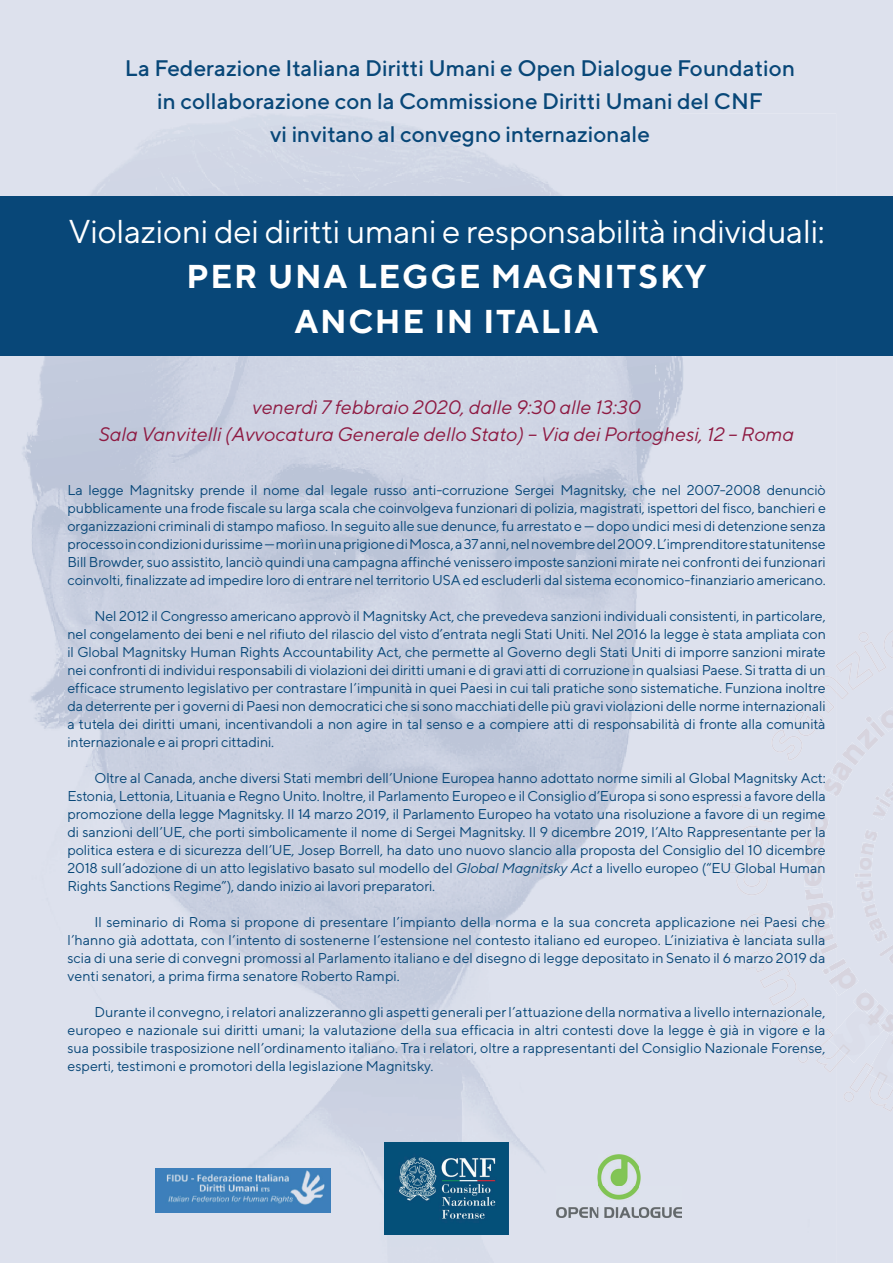
<style>
.page{position:relative;width:893px;height:1263px;background:#dde1ed}
.page>*{position:absolute;margin:0;border:0;box-sizing:border-box;transform-origin:0 0}
.t1{font:33px "TT Norms";letter-spacing:-.01em;color:#fff}
.t2{font:700 33px/45px "TT Norms";letter-spacing:.05em;color:#fff;text-align:center}
.t3{font:500 22.5px/33px "TT Norms";color:#084778;text-align:center}
.t4{font:italic 19.5px/27px "TT Norms";color:#8e1a42;text-align:center}
.t5{font:14.25px/18px "TT Norms";letter-spacing:-.01em;color:#084778;text-align:justify}
.s1{font-style:italic}
</style>
<div class="page">
<hr style="left:855px;top:873px;width:16px;height:4px;background:#dde1ed">
<svg style="left:859px;top:829px;width:19px;height:41px"></svg>
<img style="left:0;top:113px;width:574px;height:1150px">
<div style="left:574px;top:1212px;width:262px;height:51px;background:#dde1ed"></div>
<div style="left:680px;top:113px;width:156px;height:1099px;background:#dde1ed"></div>
<img style="left:574px;top:113px;width:106px;height:1042px">
<img style="left:771px;top:729px;width:31px;height:31px">
<img style="left:788px;top:704px;width:34px;height:32px">
<img style="left:807px;top:676px;width:29px;height:37px">
<div style="left:835px;top:630px;width:58px;height:70px;background:#dde1ed"></div>
<img style="left:798px;top:1045px;width:15px;height:18px">
<img style="left:778px;top:1014px;width:35px;height:31px">
<img style="left:770px;top:997px;width:39px;height:31px">
<img style="left:760px;top:966px;width:36px;height:40px">
<img style="left:743px;top:943px;width:38px;height:29px">
<img style="left:743px;top:913px;width:31px;height:32px">
<img style="left:724px;top:863px;width:44px;height:32px">
<img style="left:738px;top:825px;width:32px;height:32px">
<img style="left:730px;top:804px;width:44px;height:19px">
<img style="left:812px;top:923px;width:1px;height:21px">
<img style="left:807px;top:901px;width:6px;height:22px">
<img style="left:805px;top:888px;width:8px;height:12px">
<img style="left:804px;top:868px;width:18px;height:18px">
<img style="left:804px;top:851px;width:19px;height:15px">
<img style="left:805px;top:834px;width:20px;height:16px">
<img style="left:808px;top:812px;width:22px;height:22px">
<div style="left:0;top:196px;width:893px;height:160px;background:#084778"></div>
<img style="left:557px;top:1155px;width:124px;height:63px">
<img style="left:155px;top:1168px;width:175px;height:44px">
<img style="left:384px;top:1142px;width:125px;height:93px">
<div style="left:822px;top:707px;width:71px;height:113px;background:#dde1ed"></div>
<div style="left:813px;top:880px;width:80px;height:232px;background:#dde1ed"></div>
<h2 class="t3" style="left:125px;top:51px;width:671px">La Federazione Italiana Diritti Umani e Open Dialogue Foundation in collaborazione con la Commissione Diritti Umani del CNF<br>vi invitano al convegno internazionale</h2>
<h1 class="t1" style="left:68px;top:211px;width:758px">Violazioni dei diritti umani e responsabilità individuali:</h1>
<h1 class="t2" style="left:187px;top:253px;width:522px">PER UNA LEGGE MAGNITSKY<br>ANCHE IN ITALIA</h1>
<h3 class="t4" style="left:99px;top:393px;width:697px">venerdì 7 febbraio 2020, dalle 9:30 alle 13:30<br>Sala Vanvitelli (Avvocatura Generale dello Stato) – Via dei Portoghesi, 12 – Roma</h3>
<p class="t5" style="left:68px;top:481px;width:760px">La legge Magnitsky prende il nome dal legale russo anti-corruzione Sergei Magnitsky, che nel 2007-2008 denunciò pubblicamente una frode fiscale su larga scala che coinvolgeva funzionari di polizia, magistrati, ispettori del fisco, banchieri e organizzazioni criminali di stampo mafioso. In seguito alle sue denunce, fu arrestato e — dopo undici mesi di detenzione senza processo in condizioni durissime — morì in una prigione di Mosca, a 37 anni, nel novembre del 2009. L’imprenditore statunitense Bill Browder, suo assistito, lanciò quindi una campagna affinché venissero imposte sanzioni mirate nei confronti dei funzionari coinvolti, finalizzate ad impedire loro di entrare nel territorio USA ed escluderli dal sistema economico-finanziario americano.</p>
<p class="t5" style="left:68px;top:607px;width:760px;text-indent:27px">Nel 2012 il Congresso americano approvò il Magnitsky Act, che prevedeva sanzioni individuali consistenti, in particolare, nel congelamento dei beni e nel rifiuto del rilascio del visto d’entrata negli Stati Uniti. Nel 2016 la legge è stata ampliata con il Global Magnitsky Human Rights Accountability Act, che permette al Governo degli Stati Uniti di imporre sanzioni mirate nei confronti di individui responsabili di violazioni dei diritti umani e di gravi atti di corruzione in qualsiasi Paese. Si tratta di un efficace strumento legislativo per contrastare l’impunità in quei Paesi in cui tali pratiche sono sistematiche. Funziona inoltre da deterrente per i governi di Paesi non democratici che si sono macchiati delle più gravi violazioni delle norme internazionali a tutela dei diritti umani, incentivandoli a non agire in tal senso e a compiere atti di responsabilità di fronte alla comunità internazionale e ai propri cittadini.</p>
<p class="t5" style="left:68px;top:769px;width:760px;text-indent:27px">Oltre al Canada, anche diversi Stati membri dell’Unione Europea hanno adottato norme simili al Global Magnitsky Act:<br>Estonia, Lettonia, Lituania e Regno Unito. Inoltre, il Parlamento Europeo e il Consiglio d’Europa si sono espressi a favore della promozione della legge Magnitsky. Il 14 marzo 2019, il Parlamento Europeo ha votato una risoluzione a favore di un regime di sanzioni dell’UE, che porti simbolicamente il nome di Sergei Magnitsky. Il 9 dicembre 2019, l’Alto Rappresentante per la politica estera e di sicurezza dell’UE, Josep Borrell, ha dato uno nuovo slancio alla proposta del Consiglio del 10 dicembre 2018 sull’adozione di un atto legislativo basato sul modello del <span class="s1">Global Magnitsky Act</span> a livello europeo (“EU Global Human Rights Sanctions Regime”), dando inizio ai lavori preparatori.</p>
<p class="t5" style="left:68px;top:913px;width:759px;text-indent:27px">Il seminario di Roma si propone di presentare l’impianto della norma e la sua concreta applicazione nei Paesi che l’hanno già adottata, con l’intento di sostenerne l’estensione nel contesto italiano ed europeo. L’iniziativa è lanciata sulla scia di una serie di convegni promossi al Parlamento italiano e del disegno di legge depositato in Senato il 6 marzo 2019 da venti senatori, a prima firma senatore Roberto Rampi.</p>
<p class="t5" style="left:68px;top:1003px;width:759px;text-indent:27px">Durante il convegno, i relatori analizzeranno gli aspetti generali per l’attuazione della normativa a livello internazionale, europeo e nazionale sui diritti umani; la valutazione della sua efficacia in altri contesti dove la legge è già in vigore e la sua possibile trasposizione nell’ordinamento italiano. Tra i relatori, oltre a rappresentanti del Consiglio Nazionale Forense, esperti, testimoni e promotori della legislazione Magnitsky.</p>
</div>
